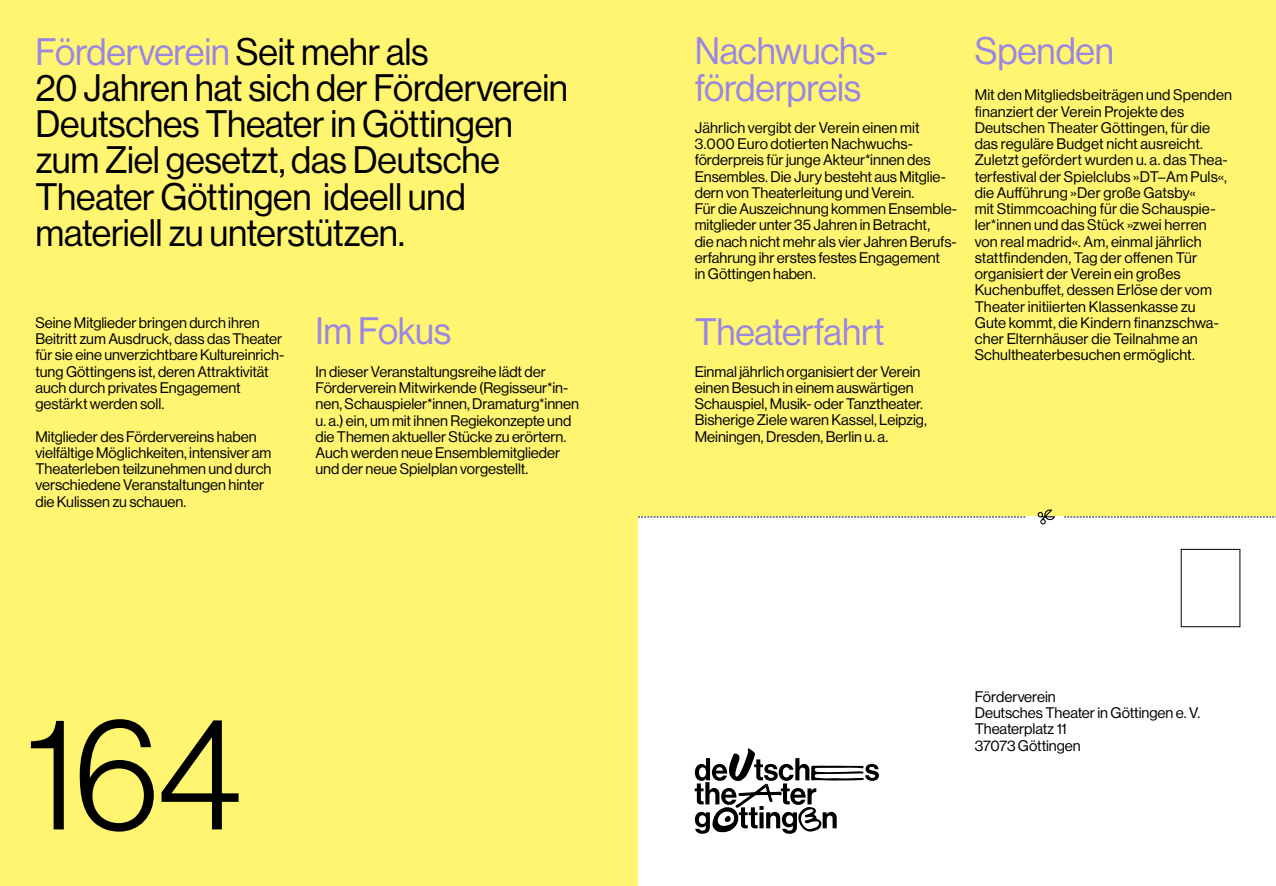
<style>
.page{position:relative;width:1276px;height:886px;background:#fff570}
.page>*{position:absolute;margin:0;border:0;box-sizing:border-box;transform-origin:0 0}
.t1{font:157.5px "N Haas Grotesk DS Std 45 Lt";color:#000}
.t2{font:37.5px/36.2px "N Haas Grotesk DS Std 55 Rg";letter-spacing:-.005em;color:#000}
.t3{font:37.5px/36.2px "N Haas Grotesk DS Std 55 Rg";letter-spacing:-.005em;color:#9a86e5}
.t4{font:15px/16.2px "N Haas Grotesk DS Pro 55 Rg";color:#000}
.s1{color:#9a86e5}
</style>
<div class="page">
<div style="left:638px;top:517px;width:638px;height:369px;background:#fff"></div>
<svg style="left:1037px;top:509px;width:18px;height:15px"></svg>
<svg style="left:1064px;top:517px;width:212px;height:1px"></svg>
<svg style="left:638px;top:517px;width:387px;height:1px"></svg>
<div style="left:1181px;top:549px;width:59px;height:78px;border:1px solid #000"></div>
<svg style="left:694px;top:748px;width:185px;height:86px"></svg>
<h2 class="t3" style="left:694px;top:33px;width:195px">Nachwuchs&shy;förderpreis</h2>
<h2 class="t3" style="left:974px;top:33px;width:141px">Spenden</h2>
<h2 class="t2" style="left:35px;top:33px;width:534px"><span class="s1">Förderverein</span> Seit mehr als<br>20 Jahren hat sich der Förderverein<br>Deutsches Theater in Göttingen zum Ziel gesetzt, das Deutsche<br>Theater Göttingen ideell und materiell zu unterstützen.</h2>
<p class="t4" style="left:974px;top:87px;width:259px">Mit den Mitgliedsbeiträgen und Spenden finanziert der Verein Projekte des Deutschen Theater Göttingen, für die das reguläre Budget nicht ausreicht.<br>Zuletzt gefördert wurden u. a. das Thea&shy;terfestival der Spielclubs »DT–Am Puls«, die Aufführung »Der große Gatsby«<br>mit Stimmcoaching für die Schauspie&shy;ler*innen und das Stück »zwei herren von real madrid«. Am, einmal jährlich stattfindenden, Tag der offenen Tür organisiert der Verein ein großes Kuchenbuffet, dessen Erlöse der vom Theater initiierten Klassenkasse zu<br>Gute kommt, die Kindern finanzschwa&shy;cher Elternhäuser die Teilnahme an Schultheaterbesuchen ermöglicht.</p>
<p class="t4" style="left:694px;top:120px;width:264px">Jährlich vergibt der Verein einen mit 3.000 Euro dotierten Nachwuchs&shy;förderpreis für junge Akteur*innen des Ensembles. Die Jury besteht aus Mitglie&shy;dern von Theaterleitung und Verein.<br>Für die Auszeichnung kommen Ensemble&shy;mitglieder unter 35 Jahren in Betracht,<br>die nach nicht mehr als vier Jahren Berufs&shy;erfahrung ihr erstes festes Engagement<br>in Göttingen haben.</p>
<p class="t4" style="left:35px;top:315px;width:250px">Seine Mitglieder bringen durch ihren Beitritt zum Ausdruck, dass das Theater für sie eine unverzichtbare Kultureinrich&shy;tung Göttingens ist, deren Attraktivität auch durch privates Engagement gestärkt werden soll.</p>
<p class="t4" style="left:35px;top:428px;width:237px">Mitglieder des Fördervereins haben vielfältige Möglichkeiten, intensiver am Theaterleben teilzunehmen und durch verschiedene Veranstaltungen hinter die Kulissen zu schauen.</p>
<h2 class="t3" style="left:315px;top:313px;width:137px">Im Fokus</h2>
<h2 class="t3" style="left:694px;top:314px;width:191px">Theaterfahrt</h2>
<p class="t4" style="left:315px;top:363px;width:265px">In dieser Veranstaltungsreihe lädt der Förderverein Mitwirkende (Regisseur*in&shy;nen, Schauspieler*innen, Dramaturg*innen u. a.) ein, um mit ihnen Regiekonzepte und die Themen aktueller Stücke zu erörtern.<br>Auch werden neue Ensemblemitglieder und der neue Spielplan vorgestellt.</p>
<p class="t4" style="left:694px;top:363px;width:234px">Einmal jährlich organisiert der Verein einen Besuch in einem auswärtigen Schauspiel, Musik- oder Tanztheater.<br>Bisherige Ziele waren Kassel, Leipzig, Meiningen, Dresden, Berlin u. a.</p>
<h1 class="t1" style="left:26px;top:685px;width:218px">164</h1>
<p class="t4" style="left:974px;top:688px;width:227px">Förderverein<br>Deutsches Theater in Göttingen e. V.<br>Theaterplatz 11<br>37073 Göttingen</p>
</div>
